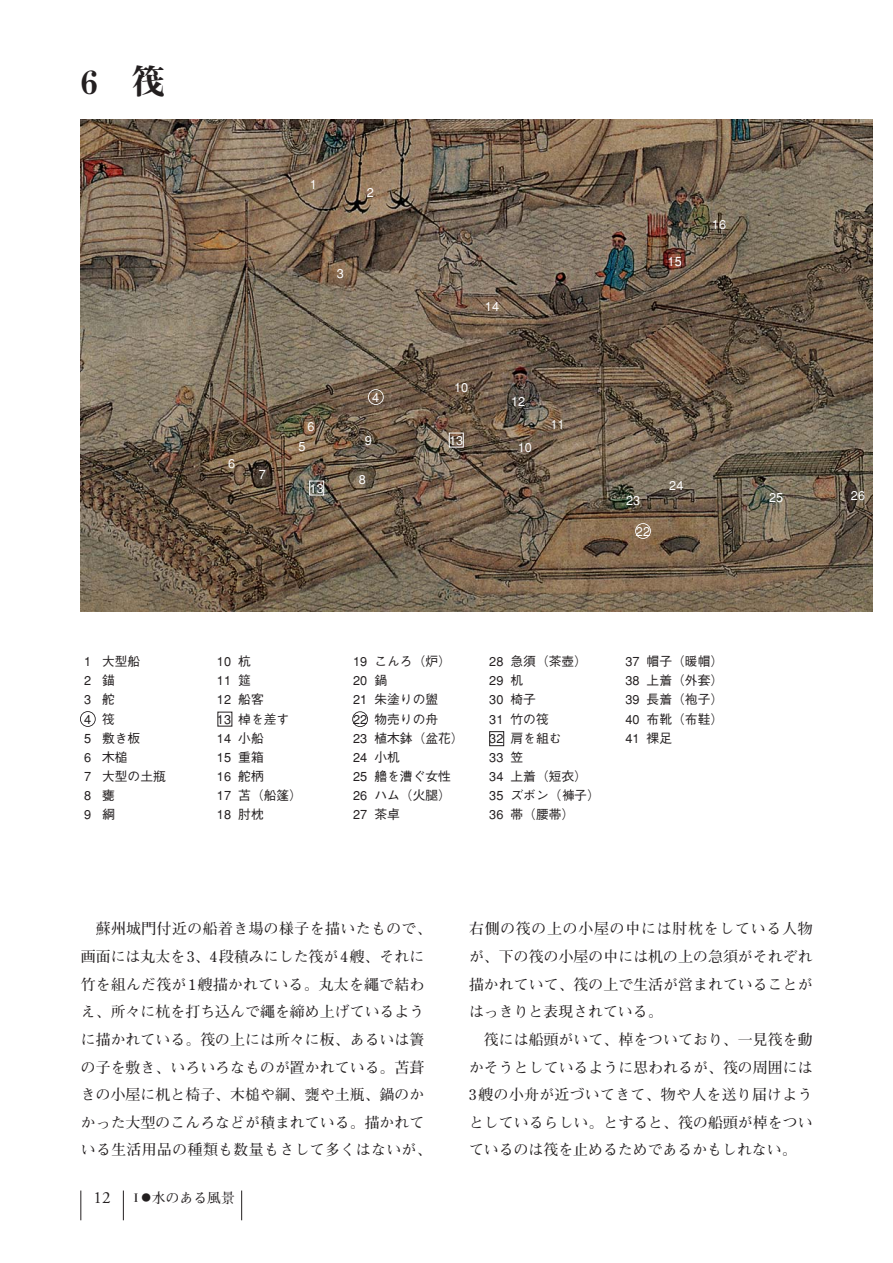
<style>
.page{position:relative;width:893px;height:1263px;background:#fff}
.page>*{position:absolute;margin:0;border:0;box-sizing:border-box;transform-origin:0 0}
.t1{font:34.05px "Midashi Min MA31";color:#231f20}
.t2{font:700 14.85px/27.6px "Futo Min A101";letter-spacing:.005em;color:#231f20;text-align:justify}
.t3{font:700 13.8px "Futo Min A101";color:#231f20}
.t4{font:500 12.75px/19.2px "Gothic BBB";color:#231f20}
.t5{font:500 12.75px "Gothic BBB";color:#fff}
.s1{font-family:"Adobe Garamond";font-weight:400;font-size:16.95px}
.s2{font-family:"Midashi Min MA31";font-weight:400;font-size:10.65px}
.s3{font-size:9.6px}
</style>
<div class="page">
<img style="left:81px;top:119px;width:791px;height:492px">
<svg style="left:81px;top:1191px;width:1px;height:29px"></svg>
<svg style="left:123px;top:1191px;width:1px;height:29px"></svg>
<svg style="left:241px;top:1191px;width:1px;height:29px"></svg>
<div style="left:80px;top:711px;width:16px;height:16px;border:2px solid #231f20;border-radius:50%"></div>
<svg style="left:217px;top:711px;width:287px;height:36px"></svg>
<div style="left:368px;top:389px;width:16px;height:16px;border:2px solid #fff;border-radius:50%"></div>
<div style="left:309px;top:481px;width:15px;height:15px;border:1px solid #fff"></div>
<div style="left:635px;top:523px;width:16px;height:16px;border:2px solid #fff;border-radius:50%"></div>
<svg style="left:562px;top:789px;width:12px;height:12px"></svg>
<h1 class="t1" style="left:81px;top:69px;width:87px">6 筏</h1>
<p class="t5" style="left:310px;top:180px;width:9px">1</p>
<p class="t5" style="left:367px;top:187px;width:9px">2</p>
<p class="t5" style="left:337px;top:268px;width:9px">3</p>
<p class="t5" style="left:228px;top:458px;width:9px">6</p>
<p class="t5" style="left:259px;top:470px;width:9px">7</p>
<p class="t5" style="left:307px;top:421px;width:9px">6</p>
<p class="t5" style="left:298px;top:441px;width:9px">5</p>
<p class="t5" style="left:309px;top:483px;width:16px">13</p>
<p class="t5" style="left:372px;top:392px;width:9px">4</p>
<p class="t5" style="left:365px;top:435px;width:9px">9</p>
<p class="t5" style="left:359px;top:474px;width:9px">8</p>
<p class="t5" style="left:485px;top:302px;width:16px">14</p>
<p class="t5" style="left:454px;top:382px;width:16px">10</p>
<p class="t5" style="left:449px;top:435px;width:16px">13</p>
<p class="t5" style="left:511px;top:397px;width:16px">12</p>
<p class="t5" style="left:517px;top:443px;width:16px">10</p>
<p class="t5" style="left:550px;top:420px;width:16px">11</p>
<p class="t5" style="left:667px;top:257px;width:16px">15</p>
<p class="t5" style="left:712px;top:219px;width:16px">16</p>
<p class="t5" style="left:626px;top:496px;width:16px">23</p>
<p class="t5" style="left:636px;top:526px;width:16px">22</p>
<p class="t5" style="left:669px;top:480px;width:16px">24</p>
<p class="t5" style="left:769px;top:492px;width:16px">25</p>
<p class="t5" style="left:850px;top:490px;width:16px">26</p>
<p class="t4" style="left:84px;top:654px;width:83px">1 大型船<br>2 錨<br>3 舵<br>4 筏<br>5 敷き板<br>6 木槌<br>7 大型の土瓶<br>8 甕<br>9 綱</p>
<p class="t4" style="left:217px;top:654px;width:87px">10 杭<br>11 筵<br>12 船客<br>13 棹を差す<br>14 小船<br>15 重箱<br>16 舵柄<br>17 苫（船篷）<br>18 肘枕</p>
<p class="t4" style="left:353px;top:654px;width:112px">19 こんろ（炉）<br>20 鍋<br>21 朱塗りの盥<br>22 物売りの舟<br>23 植木鉢（盆花）<br>24 小机<br>25 艪を漕ぐ女性<br>26 ハム（火腿）<br>27 茶卓</p>
<p class="t4" style="left:489px;top:654px;width:112px">28 急須（茶壺）<br>29 机<br>30 椅子<br>31 竹の筏<br>32 肩を組む<br>33 笠<br>34 上着（短衣）<br>35 ズボン（ 子）<br>36 帯（腰帯）</p>
<p class="t4" style="left:625px;top:654px;width:99px;text-align:justify">37 帽子（暖帽）38 上着（外套）39 長着（袍子）40 布靴（布鞋）41 裸足</p>
<p class="t2" style="left:81px;top:917px;width:352px;text-align:left;text-indent:15px">蘇州城門付近の船着き場の様子を描いたもので、画面には丸太を3、4 段積みにした筏が 4 艘、それに竹を組んだ筏が1艘描かれている。丸太を繩で結わえ、所々に杭を打ち込んで繩を締め上げているように描かれている。筏の上には所々に板、あるいは簀の子を敷き、いろいろなものが置かれている。苫葺きの小屋に机と椅子、木槌や綱、甕や土瓶、鍋のかかった大型のこんろなどが積まれている。描かれている生活用品の種類も数量もさして多くはないが、</p>
<p class="t2" style="left:469px;top:917px;width:345px">右側の筏の上の小屋の中には肘枕をしている人物が、下の筏の小屋の中には机の上の急須がそれぞれ描かれていて、筏の上で生活が営まれていることがはっきりと表現されている。</p>
<p class="t2" style="left:469px;top:1028px;width:345px;text-indent:15px">筏には船頭がいて、棹をついており、一見筏を動かそうとしているように思われるが、筏の周囲には3 艘の小舟が近づいてきて、物や人を送り届けようとしているらしい。とすると、筏の船頭が棹をついているのは筏を止めるためであるかもしれない。</p>
<p class="t3" style="left:94px;top:1193px;width:143px"><span class="s1">12</span> <span class="s2">Ⅰ</span><span class="s3">●</span>水のある風景</p>
</div>
